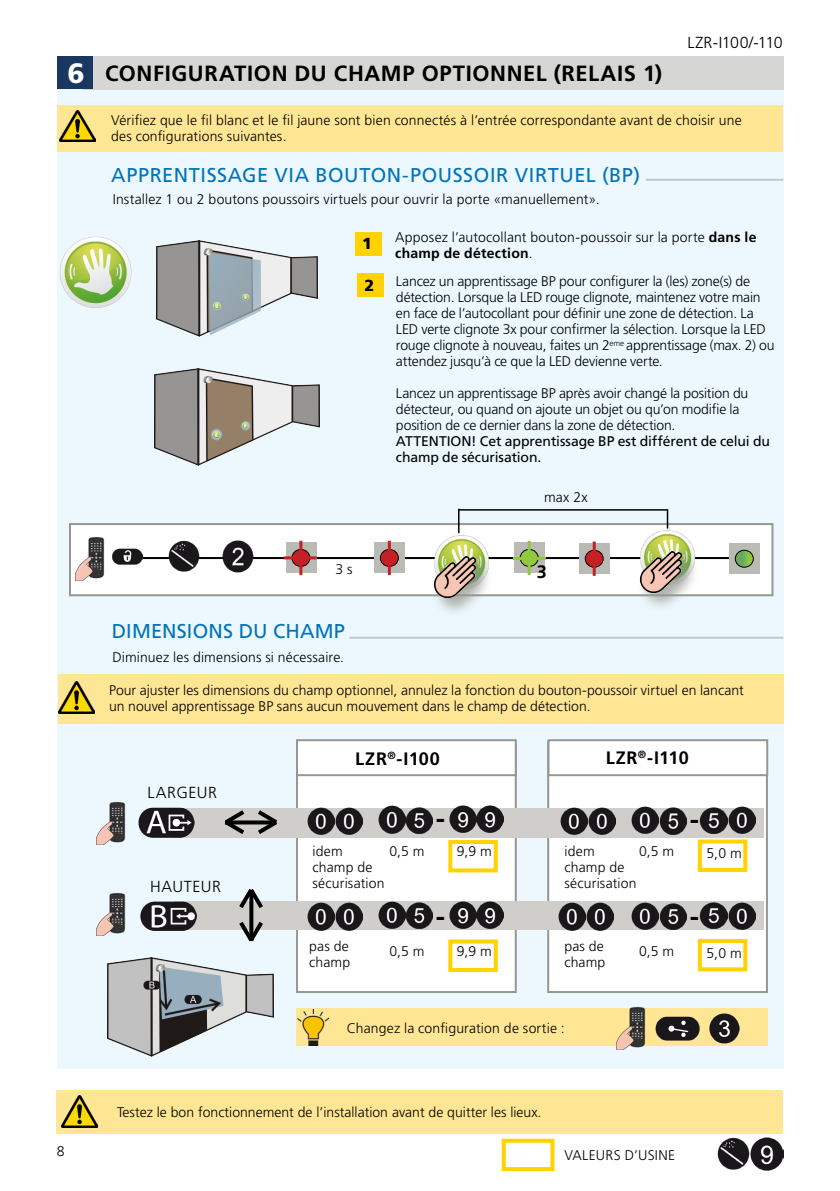
<style>
.page{position:relative;width:840px;height:1191px;background:#fff}
.page>*{position:absolute;margin:0;border:0;box-sizing:border-box;transform-origin:0 0}
.t1{font:700 28px "Frutiger LT Std";color:#000}
.t2{font:900 28px "Frutiger LT Std";color:#fff}
.t3{font:700 22px "Frutiger LT Std";letter-spacing:.025em;color:#000}
.t4{font:20px "Frutiger LT Std";letter-spacing:.025em;color:#0073bc}
.t5{font:700 18px "Frutiger LT Std";letter-spacing:.025em;color:#000}
.t6{font:300 16px "Frutiger LT Std";letter-spacing:.035em;color:#000}
.t7{font:300 16px "Frutiger LT Std";letter-spacing:-.03em;color:#000}
.t8{font:900 16px "Frutiger LT Std";color:#000}
.t9{font:300 14px/16px "Frutiger LT Std";color:#000}
.t10{font:14px/16px "Frutiger LT Std";letter-spacing:-.005em;color:#000}
.t11{font:300 14px "Frutiger LT Std";letter-spacing:.025em;color:#000}
.s1{font-weight:700}
</style>
<div class="page">
<div style="left:57px;top:86px;width:726px;height:982px;background:#ecf8fe"></div>
<div style="left:296px;top:744px;width:220px;height:249px;background:#fff;border:2px solid #969890"></div>
<div style="left:547px;top:741px;width:220px;height:252px;background:#fff;border:2px solid #969890"></div>
<div style="left:69px;top:523px;width:704px;height:73px;background:#fff;border:2px solid #969890"></div>
<hr style="left:127px;top:557px;width:619px;height:2px;background:#000">
<img style="left:156px;top:241px;width:161px;height:95px">
<img style="left:59px;top:236px;width:73px;height:72px">
<img style="left:155px;top:368px;width:164px;height:97px">
<div style="left:729px;top:543px;width:30px;height:31px;background:#bbbbb5"></div>
<svg style="left:734px;top:550px;width:18px;height:17px"></svg>
<div style="left:734px;top:550px;width:19px;height:18px;border:1px solid #000;border-radius:50%"></div>
<img style="left:168px;top:540px;width:32px;height:32px">
<img style="left:222px;top:541px;width:31px;height:31px">
<div style="left:374px;top:542px;width:31px;height:31px;background:#bbbbb5"></div>
<div style="left:380px;top:549px;width:18px;height:17px;background:#c62027;border-radius:50%"></div>
<div style="left:379px;top:549px;width:19px;height:18px;border:1px solid #000;border-radius:50%"></div>
<hr style="left:387px;top:541px;width:3px;height:34px;background:#c62027">
<div style="left:286px;top:542px;width:30px;height:31px;background:#bbbbb5"></div>
<div style="left:292px;top:549px;width:18px;height:17px;background:#c62027;border-radius:50%"></div>
<div style="left:291px;top:549px;width:19px;height:18px;border:1px solid #000;border-radius:50%"></div>
<hr style="left:299px;top:541px;width:3px;height:34px;background:#c62027">
<hr style="left:283px;top:556px;width:33px;height:3px;background:#c62027">
<div style="left:514px;top:542px;width:30px;height:31px;background:#bbbbb5"></div>
<svg style="left:520px;top:549px;width:18px;height:17px"></svg>
<div style="left:519px;top:549px;width:19px;height:18px;border:1px solid #000;border-radius:50%"></div>
<hr style="left:527px;top:541px;width:3px;height:34px;background:#92c83f">
<hr style="left:512px;top:557px;width:33px;height:3px;background:#92c83f">
<div style="left:579px;top:543px;width:30px;height:31px;background:#bbbbb5"></div>
<div style="left:585px;top:550px;width:18px;height:17px;background:#c62027;border-radius:50%"></div>
<div style="left:584px;top:550px;width:19px;height:18px;border:1px solid #000;border-radius:50%"></div>
<hr style="left:592px;top:541px;width:3px;height:35px;background:#c62027">
<img style="left:437px;top:535px;width:51px;height:19px">
<div style="left:430px;top:554px;width:63px;height:62px;background:#969890;opacity:.75"></div>
<img style="left:428px;top:549px;width:56px;height:54px">
<img style="left:76px;top:537px;width:29px;height:43px">
<img style="left:112px;top:548px;width:31px;height:16px">
<div style="left:355px;top:232px;width:26px;height:24px;background:#ffd200"></div>
<div style="left:357px;top:274px;width:26px;height:23px;background:#ffd200"></div>
<img style="left:108px;top:958px;width:165px;height:98px">
<div style="left:58px;top:674px;width:725px;height:50px;background:#ffe694"></div>
<div style="left:58px;top:105px;width:724px;height:46px;background:#ffe694"></div>
<div style="left:173px;top:808px;width:590px;height:29px;background:#cfceca"></div>
<img style="left:139px;top:807px;width:56px;height:30px">
<div style="left:175px;top:901px;width:588px;height:29px;background:#cfceca"></div>
<img style="left:141px;top:901px;width:56px;height:30px">
<img style="left:378px;top:806px;width:54px;height:27px">
<img style="left:449px;top:806px;width:54px;height:26px">
<img style="left:658px;top:808px;width:27px;height:26px">
<img style="left:631px;top:806px;width:27px;height:27px">
<img style="left:699px;top:807px;width:27px;height:26px">
<img style="left:728px;top:806px;width:27px;height:27px">
<div style="left:448px;top:840px;width:49px;height:32px;background:#fff;border:4px solid #ffd200"></div>
<div style="left:697px;top:839px;width:49px;height:33px;background:#fff;border:4px solid #ffd200"></div>
<img style="left:307px;top:903px;width:55px;height:27px">
<img style="left:558px;top:903px;width:54px;height:27px">
<img style="left:378px;top:901px;width:54px;height:28px">
<img style="left:449px;top:901px;width:54px;height:27px">
<img style="left:631px;top:902px;width:54px;height:27px">
<img style="left:699px;top:902px;width:27px;height:27px">
<img style="left:728px;top:902px;width:27px;height:27px">
<div style="left:448px;top:939px;width:49px;height:33px;background:#fff;border:4px solid #ffd200"></div>
<div style="left:697px;top:939px;width:49px;height:32px;background:#fff;border:4px solid #ffd200"></div>
<img style="left:307px;top:808px;width:55px;height:27px">
<img style="left:560px;top:808px;width:55px;height:27px">
<div style="left:56px;top:1090px;width:726px;height:43px;background:#ffe694"></div>
<div style="left:501px;top:1138px;width:53px;height:33px;background:#fff;border:4px solid #ffd200"></div>
<img style="left:717px;top:1138px;width:31px;height:31px">
<img style="left:750px;top:1138px;width:33px;height:32px">
<div style="left:83px;top:56px;width:700px;height:33px;background:#d6d7d4"></div>
<div style="left:57px;top:56px;width:36px;height:33px;background:#1a3760"></div>
<div style="left:296px;top:739px;width:220px;height:37px;background:#fff;border:2px solid #969890"></div>
<div style="left:547px;top:739px;width:220px;height:37px;background:#fff;border:2px solid #969890"></div>
<img style="left:97px;top:801px;width:29px;height:43px">
<img style="left:97px;top:892px;width:29px;height:44px">
<img style="left:60px;top:110px;width:36px;height:32px">
<img style="left:58px;top:682px;width:37px;height:32px">
<svg style="left:220px;top:810px;width:61px;height:28px"></svg>
<svg style="left:239px;top:889px;width:24px;height:53px"></svg>
<img style="left:62px;top:1095px;width:36px;height:32px">
<img style="left:643px;top:530px;width:51px;height:20px">
<div style="left:636px;top:550px;width:63px;height:61px;background:#969890;opacity:.75"></div>
<img style="left:634px;top:544px;width:56px;height:55px">
<hr style="left:458px;top:509px;width:209px;height:1px;background:#000">
<svg style="left:458px;top:510px;width:1px;height:23px"></svg>
<svg style="left:666px;top:509px;width:2px;height:19px"></svg>
<div style="left:296px;top:1007px;width:470px;height:38px;background:#ffe694"></div>
<img style="left:616px;top:1006px;width:41px;height:44px">
<img style="left:654px;top:1016px;width:46px;height:24px">
<img style="left:709px;top:1013px;width:30px;height:30px">
<img style="left:297px;top:1009px;width:31px;height:36px">
<hr style="left:645px;top:179px;width:137px;height:2px;background:#969890">
<hr style="left:349px;top:636px;width:433px;height:2px;background:#969890">
<h1 class="t2" style="left:67px;top:57px;width:19px">6</h1>
<h2 class="t3" style="left:105px;top:61px;width:558px">CONFIGURATION DU CHAMP OPTIONNEL (RELAIS 1)</h2>
<p class="t7" style="left:687px;top:34px;width:96px">LZR-I100/-110</p>
<p class="t9" style="left:111px;top:112px;width:631px">Vérifiez que le fil blanc et le fil jaune sont bien connectés à l’entrée correspondante avant de choisir une des configurations suivantes.</p>
<h3 class="t4" style="left:111px;top:163px;width:530px">APPRENTISSAGE VIA BOUTON-POUSSOIR VIRTUEL (BP)</h3>
<p class="t9" style="left:113px;top:191px;width:488px">Installez 1 ou 2 boutons poussoirs virtuels pour ouvrir la porte «manuellement».</p>
<p class="t9" style="left:395px;top:229px;width:362px">Apposez l’autocollant bouton-poussoir sur la porte <span class="s1">dans le champ de détection</span>.</p>
<p class="t9" style="left:396px;top:274px;width:380px">Lancez un apprentissage BP pour configurer la (les) zone(s) de détection. Lorsque la LED rouge clignote, maintenez votre main en face de l’autocollant pour définir une zone de détection. La LED verte clignote 3x pour confirmer la sélection. Lorsque la LED rouge clignote à nouveau, faites un 2<sup>eme</sup> apprentissage (max. 2) ou attendez jusqu’à ce que la LED devienne verte.</p>
<p class="t9" style="left:396px;top:386px;width:353px">Lancez un apprentissage BP après avoir changé la position du détecteur, ou quand on ajoute un objet ou qu’on modifie la position de ce dernier dans la zone de détection.</p>
<p class="t10" style="left:396px;top:433px;width:375px">ATTENTION! Cet apprentissage BP est différent de celui du champ de sécurisation.</p>
<p class="t8" style="left:362px;top:234px;width:11px">1</p>
<p class="t8" style="left:364px;top:275px;width:11px">2</p>
<p class="t9" style="left:544px;top:489px;width:45px">max 2x</p>
<p class="t9" style="left:335px;top:561px;width:19px">3 s</p>
<h3 class="t4" style="left:112px;top:619px;width:235px">DIMENSIONS DU CHAMP</h3>
<p class="t9" style="left:112px;top:649px;width:233px">Diminuez les dimensions si nécessaire.</p>
<p class="t5" style="left:536px;top:561px;width:12px">3</p>
<p class="t9" style="left:109px;top:682px;width:636px">Pour ajuster les dimensions du champ optionnel, annulez la fonction du bouton-poussoir virtuel en lancant un nouvel apprentissage BP sans aucun mouvement dans le champ de détection.</p>
<p class="t6" style="left:147px;top:783px;width:71px">LARGEUR</p>
<p class="t6" style="left:150px;top:877px;width:72px">HAUTEUR</p>
<p class="t5" style="left:355px;top:748px;width:86px">LZR<sup>®</sup>-I100</p>
<p class="t5" style="left:605px;top:747px;width:85px">LZR<sup>®</sup>-I110</p>
<h1 class="t1" style="left:435px;top:802px;width:11px">-</h1>
<h1 class="t1" style="left:689px;top:802px;width:11px">-</h1>
<p class="t9" style="left:312px;top:843px;width:74px">idem champ de sécurisation</p>
<p class="t9" style="left:564px;top:843px;width:74px">idem champ de sécurisation</p>
<p class="t9" style="left:389px;top:843px;width:37px">0,5 m</p>
<p class="t9" style="left:456px;top:843px;width:36px">9,9 m</p>
<p class="t9" style="left:638px;top:843px;width:37px">0,5 m</p>
<p class="t9" style="left:706px;top:845px;width:37px">5,0 m</p>
<h1 class="t1" style="left:435px;top:899px;width:11px">-</h1>
<h1 class="t1" style="left:689px;top:900px;width:11px">-</h1>
<p class="t9" style="left:309px;top:938px;width:42px">pas de champ</p>
<p class="t9" style="left:564px;top:938px;width:42px">pas de champ</p>
<p class="t9" style="left:389px;top:943px;width:37px">0,5 m</p>
<p class="t9" style="left:456px;top:943px;width:36px">9,9 m</p>
<p class="t9" style="left:638px;top:943px;width:37px">0,5 m</p>
<p class="t9" style="left:706px;top:945px;width:37px">5,0 m</p>
<p class="t9" style="left:346px;top:1020px;width:219px">Changez la configuration de sortie :</p>
<p class="t9" style="left:57px;top:1143px;width:9px">8</p>
<p class="t9" style="left:117px;top:1104px;width:425px">Testez le bon fonctionnement de l’installation avant de quitter les lieux.</p>
<p class="t11" style="left:564px;top:1147px;width:112px">VALEURS D’USINE</p>
</div>
